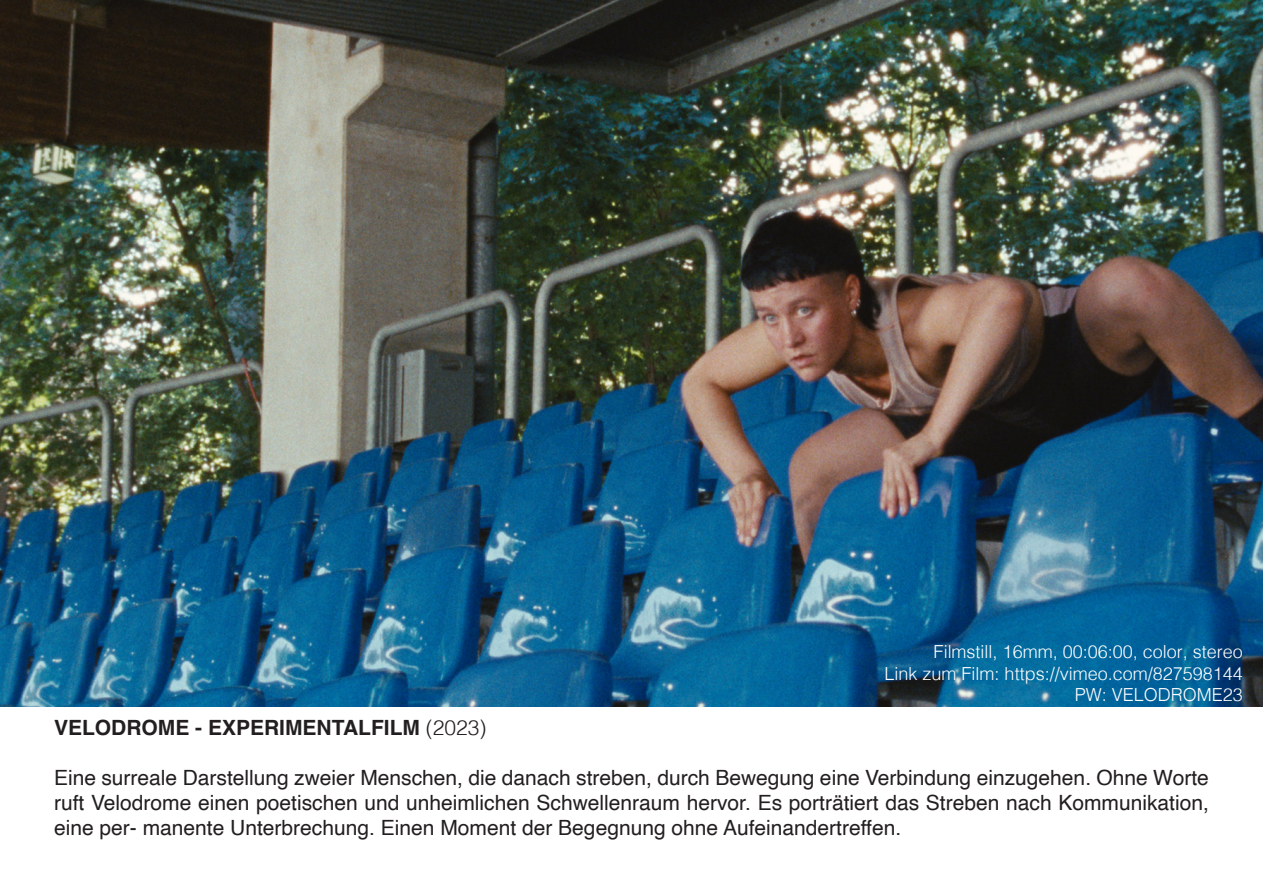
<style>
.page{position:relative;width:1263px;height:893px;background:#fff}
.page>*{position:absolute;margin:0;border:0;box-sizing:border-box;transform-origin:0 0}
.t1{font:21px/25.2px "Helvetica";color:#231f20;text-align:justify}
.t2{font:700 21px "Helvetica";color:#231f20}
.t3{font:300 18px "Helvetica";color:#fff}
.s1{font-weight:300}
</style>
<div class="page">
<img style="left:0;top:0;width:1263px;height:706px">
<p class="t3" style="left:934px;top:636px;width:311px">Filmstill, 16mm, 00:06:00, color, stereo</p>
<p class="t3" style="left:885px;top:658px;width:360px">Link zum Film: https://vimeo.com/827598144</p>
<p class="t3" style="left:1075px;top:680px;width:170px">PW: VELODROME23</p>
<p class="t2" style="left:54px;top:714px;width:434px">VELODROME - EXPERIMENTALFILM <span class="s1">(2023)</span></p>
<p class="t1" style="left:54px;top:766px;width:1156px">Eine surreale Darstellung zweier Menschen, die danach streben, durch Bewegung eine Verbindung einzugehen. Ohne Worte ruft Velodrome einen poetischen und unheimlichen Schwellenraum hervor. Es porträtiert das Streben nach Kommunikation, eine per- manente Unterbrechung. Einen Moment der Begegnung ohne Aufeinandertreffen.</p>
</div>
